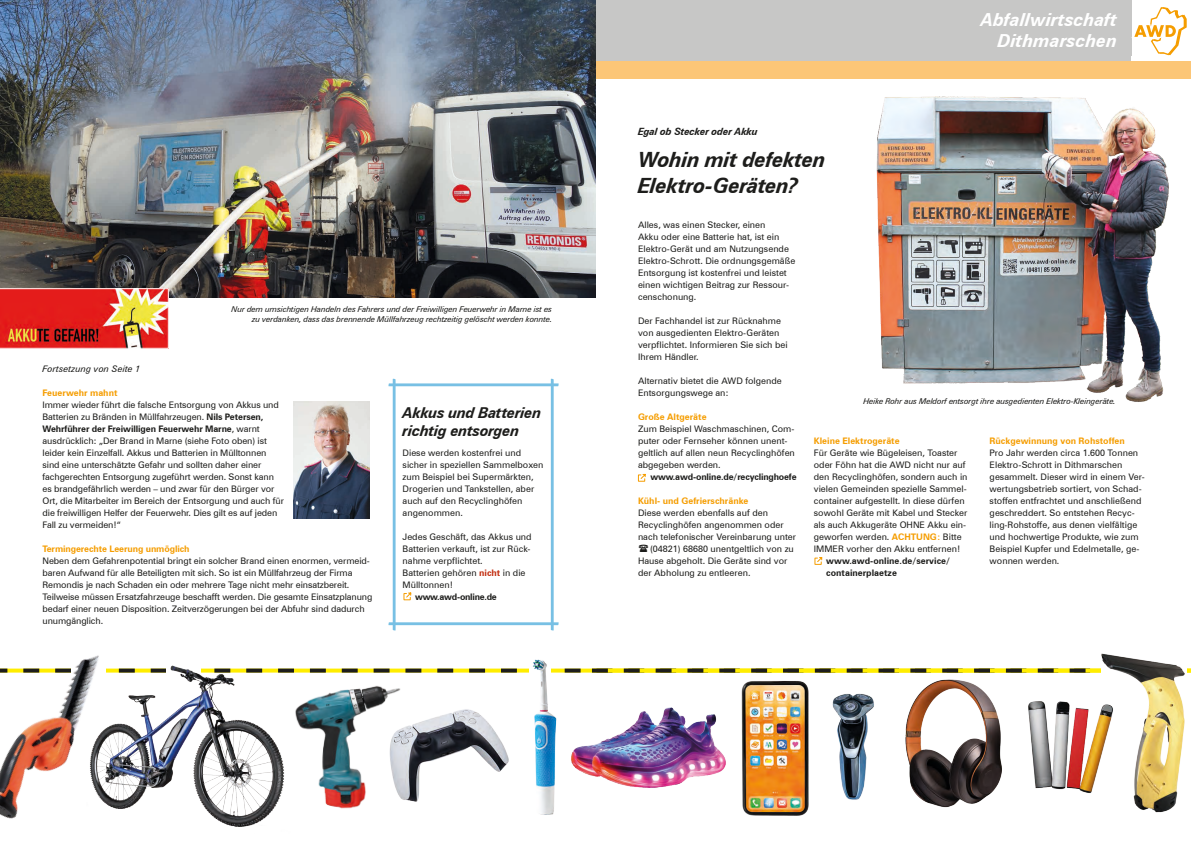
<style>
.page{position:relative;width:1191px;height:842px;background:#fff}
.page>*{position:absolute;margin:0;border:0;box-sizing:border-box;transform-origin:0 0}
.t1{font:italic 700 21px/26px "Zurich BT";letter-spacing:-.02em;color:#1d1d1b}
.t2{font:italic 700 18px/21.6px "Zurich BT";color:#fff;text-align:right}
.t3{font:italic 700 15px/18px "Zurich BT";letter-spacing:-.02em;color:#1d1d1b}
.t4{font:italic 700 10px "Zurich BT";letter-spacing:-.02em;color:#1d1d1b}
.t5{font:9px/12px "Zurich BT";color:#1d1d1b}
.t6{font:700 9px "Zurich BT";color:#f59d00}
.t7{font:700 9px "Zurich BT";letter-spacing:-.02em;color:#1d1d1b}
.t8{font:700 9px/12px "Zurich BT";color:#1d1d1b}
.t9{font:italic 9px "Zurich BT";color:#1d1d1b}
.t10{font:italic 8px/9.6px "Zurich BT";letter-spacing:-.02em;color:#1d1d1b;text-align:right}
.s1{font-weight:700}
.s2{font-weight:700;color:#c12a0c}
.s3{font-weight:700;color:#f59d00}
</style>
<div class="page">
<svg style="left:595px;top:56px;width:536px;height:5px"></svg>
<div style="left:0;top:0;width:1130px;height:60px;background:#c7c7c6"></div>
<div style="left:0;top:61px;width:1191px;height:18px;background:#fcc677"></div>
<img style="left:0;top:0;width:595px;height:298px">
<img style="left:295px;top:691px;width:42px;height:116px">
<img style="left:161px;top:665px;width:130px;height:162px">
<img style="left:520px;top:659px;width:49px;height:156px">
<img style="left:0;top:655px;width:161px;height:164px">
<img style="left:0;top:288px;width:169px;height:61px">
<svg style="left:388px;top:378px;width:171px;height:253px"></svg>
<img style="left:293px;top:401px;width:76px;height:118px">
<img style="left:337px;top:676px;width:213px;height:139px">
<svg style="left:0;top:669px;width:1093px;height:4px;background:#9a9226"></svg>
<svg style="left:1131px;top:7px;width:55px;height:48px"></svg>
<img style="left:876px;top:96px;width:293px;height:306px">
<img style="left:905px;top:679px;width:97px;height:129px">
<img style="left:810px;top:671px;width:91px;height:129px">
<img style="left:741px;top:674px;width:73px;height:142px">
<img style="left:1028px;top:701px;width:65px;height:92px">
<img style="left:1093px;top:653px;width:98px;height:160px">
<svg style="left:637px;top:473px;width:9px;height:9px"></svg>
<img style="left:564px;top:702px;width:162px;height:94px">
<svg style="left:814px;top:557px;width:9px;height:8px"></svg>
<p class="t9" style="left:43px;top:363px;width:99px">Fortsetzung von Seite 1</p>
<p class="t10" style="left:232px;top:304px;width:322px">Nur dem umsichtigen Handeln des Fahrers und der Freiwilligen Feuerwehr in Marne ist es zu verdanken, dass das brennende Müllfahrzeug rechtzeitig gelöscht werden konnte.</p>
<p class="t6" style="left:43px;top:387px;width:76px">Feuerwehr mahnt</p>
<p class="t5" style="left:43px;top:399px;width:243px">Immer wieder führt die falsche Entsorgung von Akkus und Batterien zu Bränden in Müllfahrzeugen. <span class="s1">Nils Petersen, Wehrführer der Freiwilligen Feuerwehr Marne</span>, warnt ausdrücklich: „Der Brand in Marne (siehe Foto oben) ist leider kein Einzelfall. Akkus und Batterien in Mülltonnen sind eine unterschätzte Gefahr und sollten daher einer fachgerechten Entsorgung zugeführt werden. Sonst kann es brandgefährlich werden – und zwar für den Bürger vor Ort, die Mitarbeiter im Bereich der Entsorgung und auch für die freiwilligen Helfer der Feuerwehr. Dies gilt es auf jeden Fall zu vermeiden!“</p>
<p class="t6" style="left:43px;top:543px;width:149px">Termingerechte Leerung unmöglich</p>
<p class="t5" style="left:43px;top:555px;width:331px">Neben dem Gefahrenpotential bringt ein solcher Brand einen enormen, vermeid&shy;baren Aufwand für alle Beteiligten mit sich. So ist ein Müllfahrzeug der Firma Remondis je nach Schaden ein oder mehrere Tage nicht mehr einsatzbereit.<br>Teilweise müssen Ersatzfahrzeuge beschafft werden. Die gesamte Einsatzplanung bedarf einer neuen Disposition. Zeitverzögerungen bei der Abfuhr sind dadurch unumgänglich.</p>
<h3 class="t3" style="left:402px;top:403px;width:140px">Akkus und Batterien richtig entsorgen</h3>
<p class="t5" style="left:402px;top:447px;width:142px">Diese werden kostenfrei und sicher in speziellen Sammelboxen zum Beispiel bei Supermärkten,<br>Drogerien und Tankstellen, aber auch auf den Recyclinghöfen angenommen.</p>
<p class="t5" style="left:402px;top:531px;width:131px">Jedes Geschäft, das Akkus und<br>Batterien verkauft, ist zur Rück&shy;nahme verpflichtet.<br>Batterien gehören <span class="s2">nicht</span> in die<br>Mülltonnen!</p>
<p class="t7" style="left:415px;top:591px;width:83px">www.awd-online.de</p>
<h2 class="t2" style="left:980px;top:8px;width:138px">Abfallwirtschaft<br>Dithmarschen</h2>
<p class="t4" style="left:638px;top:125px;width:121px">Egal ob Stecker oder Akku</p>
<h1 class="t1" style="left:638px;top:146px;width:189px">Wohin mit defekten<br>Elektro-Geräten?</h1>
<p class="t5" style="left:638px;top:219px;width:159px">Alles, was einen Stecker, einen<br>Akku oder eine Batterie hat, ist ein Elektro-Gerät und am Nutzungsende Elektro-Schrott. Die ordnungsgemäße Entsorgung ist kostenfrei und leistet einen wichtigen Beitrag zur Ressour&shy;censchonung.</p>
<p class="t5" style="left:638px;top:315px;width:151px">Der Fachhandel ist zur Rücknahme von ausgedienten Elektro-Geräten verpflichtet. Informieren Sie sich bei<br>Ihrem Händler.</p>
<p class="t5" style="left:638px;top:375px;width:145px">Alternativ bietet die AWD folgende<br>Entsorgungswege an:</p>
<p class="t6" style="left:638px;top:411px;width:70px">Große Altgeräte</p>
<p class="t5" style="left:638px;top:423px;width:158px">Zum Beispiel Waschmaschinen, Com&shy;puter oder Fernseher können unent&shy;geltlich auf allen neun Recyclinghöfen abgegeben werden.</p>
<p class="t7" style="left:650px;top:471px;width:148px">www.awd-online.de/recyclinghoefe</p>
<p class="t6" style="left:638px;top:495px;width:112px">Kühl- und Gefrierschränke</p>
<p class="t5" style="left:638px;top:507px;width:131px">Diese werden ebenfalls auf den</p>
<p class="t5" style="left:638px;top:519px;width:147px">Recyclinghöfen angenommen oder</p>
<p class="t5" style="left:638px;top:531px;width:160px">nach telefonischer Vereinbarung unter</p>
<p class="t5" style="left:650px;top:543px;width:145px">(04821) 68680 unentgeltlich von zu</p>
<p class="t5" style="left:638px;top:555px;width:151px">Hause abgeholt. Die Geräte sind vor</p>
<p class="t5" style="left:638px;top:567px;width:114px">der Abholung zu entleeren.</p>
<p class="t10" style="left:863px;top:396px;width:254px">Heike Rohr aus Meldorf entsorgt ihre ausgedienten Elektro-Kleingeräte.</p>
<p class="t6" style="left:989px;top:435px;width:137px">Rückgewinnung von Rohstoffen</p>
<p class="t5" style="left:989px;top:447px;width:157px">Pro Jahr werden circa 1.600 Tonnen Elektro-Schrott in Dithmarschen gesammelt. Dieser wird in einem Ver&shy;wertungsbetrieb sortiert, von Schad&shy;stoffen entfrachtet und anschließend geschreddert. So entstehen Recyc&shy;ling-Rohstoffe, aus denen vielfältige und hochwertige Produkte, wie zum Beispiel Kupfer und Edelmetalle, ge&shy;wonnen werden.</p>
<p class="t6" style="left:814px;top:435px;width:87px">Kleine Elektrogeräte</p>
<p class="t5" style="left:814px;top:447px;width:155px">Für Geräte wie Bügeleisen, Toaster oder Föhn hat die AWD nicht nur auf den Recyclinghöfen, sondern auch in vielen Gemeinden spezielle Sammel&shy;container aufgestellt. In diese dürfen sowohl Geräte mit Kabel und Stecker als auch Akkugeräte OHNE Akku ein&shy;geworfen werden. <span class="s3">ACHTUNG:</span> Bitte IMMER vorher den Akku entfernen!</p>
<p class="t8" style="left:826px;top:555px;width:125px">www.awd-online.de/service/ containerplaetze</p>
</div>
